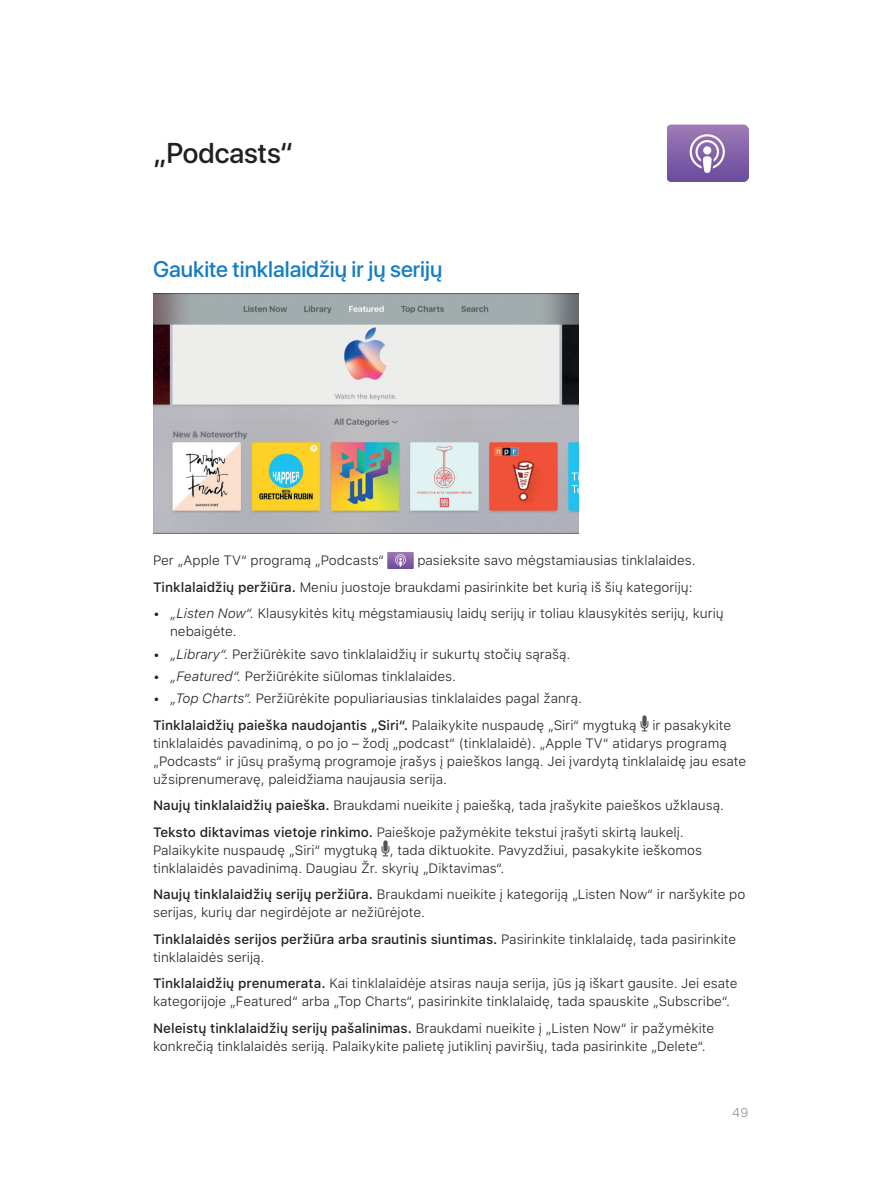
<style>
.page{position:relative;width:893px;height:1187px;background:#fff}
.page>*{position:absolute;margin:0;border:0;box-sizing:border-box;transform-origin:0 0}
.t1{font:500 28.5px "SF Pro Display";color:#231f20}
.t2{font:500 22.5px "SF Pro Display";color:#147dc2}
.t3{font:300 13.5px/18px "SF Pro Text";color:#231f20}
.t4{font:300 12.75px "SF Pro Text";color:#8e9092}
.s1{font-weight:500}
.s2{font-style:italic}
</style>
<div class="page">
<img style="left:388px;top:553px;width:26px;height:15px">
<img style="left:640px;top:715px;width:9px;height:16px">
<img style="left:381px;top:840px;width:9px;height:16px">
<img style="left:667px;top:124px;width:81px;height:58px">
<img style="left:153px;top:293px;width:426px;height:240px">
<h1 class="t1" style="left:153px;top:132px;width:142px">„Podcasts“</h1>
<h2 class="t2" style="left:153px;top:253px;width:291px">Gaukite tinklalaidžių ir jų serijų</h2>
<p class="t3" style="left:153px;top:547px;width:544px;line-height:26.5px;text-align:right">pasieksite savo mėgstamiausias tinklalaides.<br><span class="s1">Tinklalaidžių peržiūra.</span> Meniu juostoje braukdami pasirinkite bet kurią iš šių kategorijų:</p>
<p class="t3" style="left:170px;top:605px;width:555px;text-indent:-17px">• <span class="s2">„Listen Now“.</span> Klausykitės kitų mėgstamiausių laidų serijų ir toliau klausykitės serijų, kurių nebaigėte.</p>
<p class="t3" style="left:153px;top:645px;width:419px">• <span class="s2">„Library“.</span> Peržiūrėkite savo tinklalaidžių ir sukurtų stočių sąrašą.</p>
<p class="t3" style="left:153px;top:667px;width:305px">• <span class="s2">„Featured“.</span> Peržiūrėkite siūlomas tinklalaides.</p>
<p class="t3" style="left:153px;top:685px;width:580px;line-height:26.5px">• <span class="s2">„Top Charts“.</span> Peržiūrėkite populiariausias tinklalaides pagal žanrą.<br><span class="s1">Tinklalaidžių paieška naudojantis „Siri“.</span> Palaikykite nuspaudę „Siri“ mygtuką ir pasakykite</p>
<p class="t3" style="left:153px;top:734px;width:595px">tinklalaidės pavadinimą, o po jo – žodį „podcast“ (tinklalaidė). „Apple TV“ atidarys programą „Podcasts“ ir jūsų prašymą programoje įrašys į paieškos langą. Jei įvardytą tinklalaidę jau esate užsiprenumeravę, paleidžiama naujausia serija.</p>
<p class="t3" style="left:153px;top:792px;width:572px;line-height:26.5px"><span class="s1">Naujų tinklalaidžių paieška.</span> Braukdami nueikite į paiešką, tada įrašykite paieškos užklausą.<br><span class="s1">Teksto diktavimas vietoje rinkimo.</span> Paieškoje pažymėkite tekstui įrašyti skirtą laukelį.</p>
<p class="t3" style="left:153px;top:841px;width:550px">Palaikykite nuspaudę „Siri“ mygtuką , tada diktuokite. Pavyzdžiui, pasakykite ieškomos tinklalaidės pavadinimą. Daugiau Žr. skyrių „Diktavimas“.</p>
<p class="t3" style="left:153px;top:885px;width:594px"><span class="s1">Naujų tinklalaidžių serijų peržiūra.</span> Braukdami nueikite į kategoriją „Listen Now“ ir naršykite po serijas, kurių dar negirdėjote ar nežiūrėjote.</p>
<p class="t3" style="left:153px;top:930px;width:585px"><span class="s1">Tinklalaidės serijos peržiūra arba srautinis siuntimas.</span> Pasirinkite tinklalaidę, tada pasirinkite tinklalaidės seriją.</p>
<p class="t3" style="left:153px;top:974px;width:586px"><span class="s1">Tinklalaidžių prenumerata.</span> Kai tinklalaidėje atsiras nauja serija, jūs ją iškart gausite. Jei esate kategorijoje „Featured“ arba „Top Charts“, pasirinkite tinklalaidę, tada spauskite „Subscribe“.</p>
<p class="t3" style="left:153px;top:1019px;width:563px"><span class="s1">Neleistų tinklalaidžių serijų pašalinimas.</span> Braukdami nueikite į „Listen Now“ ir pažymėkite konkrečią tinklalaidės seriją. Palaikykite palietę jutiklinį paviršių, tada pasirinkite „Delete“.</p>
<p class="t3" style="left:153px;top:552px;width:232px">Per „Apple TV“ programą „Podcasts“</p>
<p class="t4" style="left:732px;top:1103px;width:18px">49</p>
</div>
